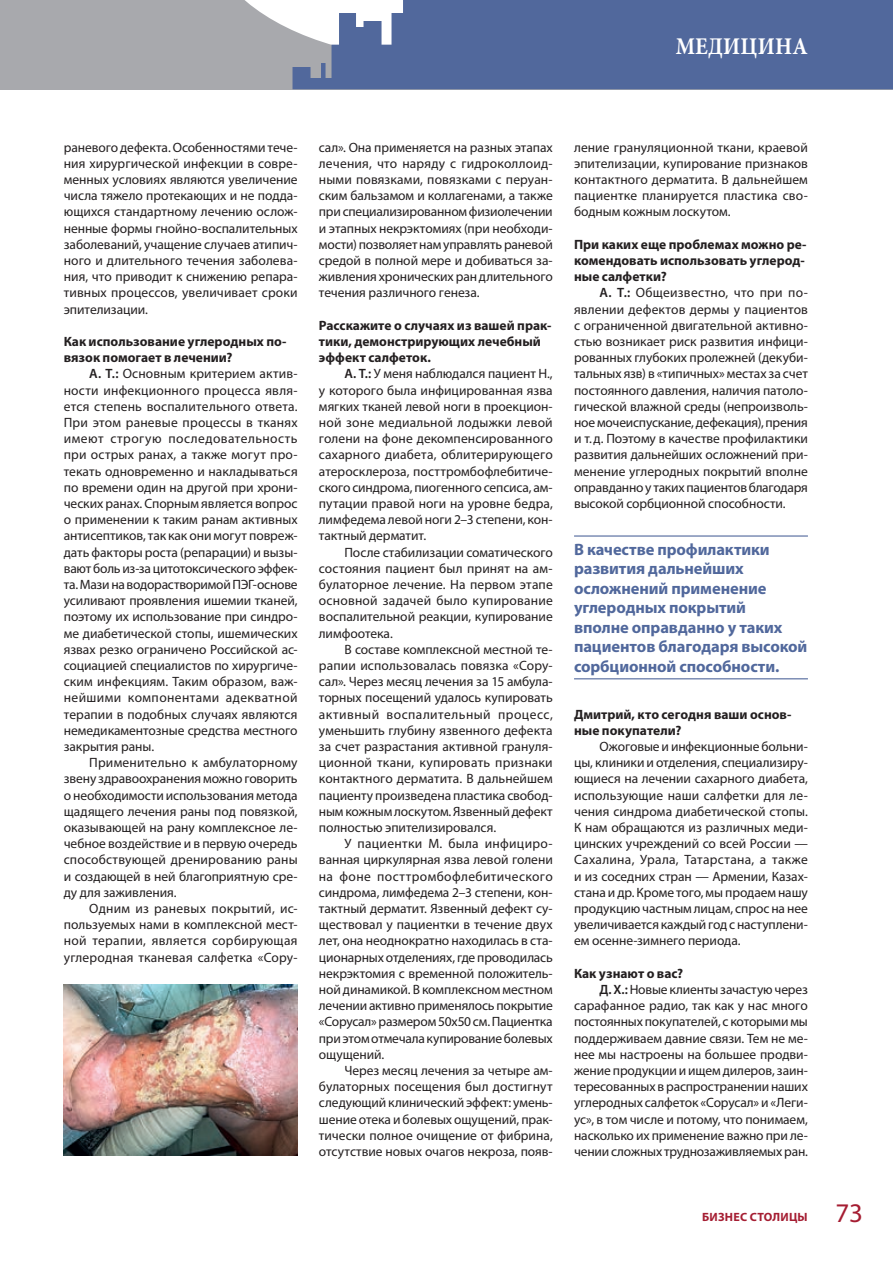
<style>
.page{position:relative;width:893px;height:1263px;background:#fff}
.page>*{position:absolute;margin:0;border:0;box-sizing:border-box;transform-origin:0 0}
.t1{font:27px "Myriad Pro";color:#a51d32}
.t2{font:700 24px "Minion Pro";letter-spacing:.01em;color:#fff;scale:.91 1}
.врез{font:700 16.5px/19.5px "Myriad Pro";letter-spacing:-.01em;color:#51689c}
.текст{font:13.5px/16.2px "Myriad Pro";letter-spacing:-.005em;color:#231f20;text-align:justify}
.вопрос{font:700 13.5px/16.2px "Myriad Pro";color:#231f20}
.t3{font:700 12px "Myriad Pro";letter-spacing:.02em;color:#a51d32}
.s1{font-weight:600}
</style>
<div class="page">
<div style="left:0;top:0;width:893px;height:89px;background:#a8a9ad"></div>
<svg style="left:245px;top:0;width:47px;height:30px"></svg>
<svg style="left:292px;top:0;width:601px;height:89px;background:#5d72a2"></svg>
<img style="left:64px;top:984px;width:234px;height:172px">
<hr style="left:574px;top:535px;width:234px;height:2px;background:#51689c">
<hr style="left:574px;top:678px;width:234px;height:1px;background:#51689c">
<p class="t2" style="left:676px;top:29px;width:147px">МЕДИЦИНА</p>
<p class="текст" style="left:64px;top:139px;width:235px">раневого дефекта. Особенностями тече‑ ния хирургической инфекции в совре‑ менных условиях являются увеличение числа тяжело протекающих и не подда‑ ющихся стандартному лечению ослож‑ ненные формы гнойно-воспалительных заболеваний, учащение случаев атипич‑ ного и длительного течения заболева‑ ния, что приводит к снижению репара‑ тивных процессов, увеличивает сроки эпителизации.</p>
<p class="вопрос" style="left:64px;top:333px;width:224px">Как использование углеродных по&shy;вязок помогает в лечении?</p>
<p class="текст" style="left:64px;top:365px;width:235px;text-indent:26px"><span class="s1">А. Т.:</span> Основным критерием актив‑ ности инфекционного процесса явля‑ ется степень воспалительного ответа.<br>При этом раневые процессы в тканях имеют строгую последовательность при острых ранах, а также могут про‑ текать одновременно и накладываться по времени один на другой при хрони‑ ческих ранах. Спорным является вопрос о применении к таким ранам активных антисептиков, так как они могут повреж‑ дать факторы роста (репарации) и вызы‑ вают боль из‑за цитотоксического эффек‑ та. Мази на водорастворимой ПЭГ-основе усиливают проявления ишемии тканей, поэтому их использование при синдро‑ ме диабетической стопы, ишемических язвах резко ограничено Российской ас‑ социацией специалистов по хирургиче‑ ским инфекциям. Таким образом, важ‑ нейшими компонентами адекватной терапии в подобных случаях являются немедикаментозные средства местного закрытия раны.</p>
<p class="текст" style="left:64px;top:754px;width:235px;text-indent:26px">Применительно к амбулаторному звену здравоохранения можно говорить о необходимости использования метода щадящего лечения раны под повязкой, оказывающей на рану комплексное ле‑ чебное воздействие и в первую очередь способствующей дренированию раны и создающей в ней благоприятную сре‑ ду для заживления.</p>
<p class="текст" style="left:64px;top:900px;width:235px;text-indent:26px">Одним из раневых покрытий, ис‑ пользуемых нами в комплексной мест‑ ной терапии, является сорбирующая углеродная тканевая салфетка «Сору‑</p>
<p class="текст" style="left:319px;top:139px;width:235px">сал». Она применяется на разных этапах лечения, что наряду с гидроколлоид‑ ными повязками, повязками с перуан‑ ским бальзамом и коллагенами, а также при специализированном физиолечении и этапных некрэктомиях (при необходи‑ мости) позволяет нам управлять раневой средой в полной мере и добиваться за‑ живления хронических ран длительного течения различного генеза.</p>
<p class="вопрос" style="left:319px;top:317px;width:234px">Расскажите о случаях из вашей прак&shy;тики, демонстрирующих лечебный эффект салфеток.</p>
<p class="текст" style="left:319px;top:365px;width:235px;text-indent:26px"><span class="s1">А. Т.:</span> У меня наблюдался пациент Н., у которого была инфицированная язва мягких тканей левой ноги в проекцион‑ ной зоне медиальной лодыжки левой голени на фоне декомпенсированного сахарного диабета, облитерирующего атеросклероза, посттромбофлебитиче‑ ского синдрома, пиогенного сепсиса, ам‑ путации правой ноги на уровне бедра, лимфедема левой ноги 2–3 степени, кон‑ тактный дерматит.</p>
<p class="текст" style="left:319px;top:544px;width:235px;text-indent:26px">После стабилизации соматического состояния пациент был принят на ам‑ булаторное лечение. На первом этапе основной задачей было купирование воспалительной реакции, купирование лимфоотека.</p>
<p class="текст" style="left:319px;top:641px;width:235px;text-indent:26px">В составе комплексной местной те‑ рапии использовалась повязка «Сору‑ сал». Через месяц лечения за 15 амбула‑ торных посещений удалось купировать активный воспалительный процесс, уменьшить глубину язвенного дефекта за счет разрастания активной грануля‑ ционной ткани, купировать признаки контактного дерматита. В дальнейшем пациенту произведена пластика свобод‑ ным кожным лоскутом. Язвенный дефект полностью эпителизировался.</p>
<p class="текст" style="left:319px;top:835px;width:235px;text-indent:26px">У пациентки М. была инфициро‑ ванная циркулярная язва левой голени на фоне посттромбофлебитического синдрома, лимфедема 2–3 степени, кон‑ тактный дерматит. Язвенный дефект су‑ ществовал у пациентки в течение двух лет, она неоднократно находилась в ста‑ ционарных отделениях, где проводилась некрэктомия с временной положитель‑ ной динамикой. В комплексном местном лечении активно применялось покрытие «Сорусал» размером 50х50 см. Пациентка при этом отмечала купирование болевых ощущений.</p>
<p class="текст" style="left:319px;top:1062px;width:235px;text-indent:26px">Через месяц лечения за четыре ам‑ булаторных посещения был достигнут следующий клинический эффект: умень‑ шение отека и болевых ощущений, прак‑ тически полное очищение от фибрина, отсутствие новых очагов некроза, появ‑</p>
<p class="текст" style="left:574px;top:139px;width:235px">ление грануляционной ткани, краевой эпителизации, купирование признаков контактного дерматита. В дальнейшем пациентке планируется пластика сво‑ бодным кожным лоскутом.</p>
<p class="вопрос" style="left:574px;top:236px;width:234px">При каких еще проблемах можно ре&shy;комендовать использовать углерод&shy;ные салфетки?</p>
<p class="текст" style="left:574px;top:284px;width:235px;text-indent:26px"><span class="s1">А. Т.:</span> Общеизвестно, что при по‑ явлении дефектов дермы у пациентов с ограниченной двигательной активно‑ стью возникает риск развития инфици‑ рованных глубоких пролежней (декуби‑ тальных язв) в «типичных» местах за счет постоянного давления, наличия патоло‑ гической влажной среды (непроизволь‑ ное мочеиспускание, дефекация), прения и т.д. Поэтому в качестве профилактики развития дальнейших осложнений при‑ менение углеродных покрытий вполне оправданно у таких пациентов благодаря высокой сорбционной способности.</p>
<p class="врез" style="left:574px;top:539px;width:235px">В качестве профилактики развития дальнейших осложнений применение углеродных покрытий<br>вполне оправданно у таких пациентов благодаря высокой сорбционной способности.</p>
<p class="вопрос" style="left:574px;top:705px;width:219px">Дмитрий, кто сегодня ваши основ&shy;ные покупатели?</p>
<p class="текст" style="left:574px;top:738px;width:235px;text-indent:26px">Ожоговые и инфекционные больни‑ цы, клиники и отделения, специализиру‑ ющиеся на лечении сахарного диабета, использующие наши салфетки для ле‑ чения синдрома диабетической стопы.<br>К нам обращаются из различных меди‑ цинских учреждений со всей России — Сахалина, Урала, Татарстана, а также и из соседних стран — Армении, Казах‑ стана и др. Кроме того, мы продаем нашу продукцию частным лицам, спрос на нее увеличивается каждый год с наступлени‑ ем осенне-зимнего периода.</p>
<p class="вопрос" style="left:574px;top:965px;width:111px">Как узнают о вас?</p>
<p class="текст" style="left:574px;top:981px;width:235px;text-indent:26px"><span class="s1">Д. Х.:</span> Новые клиенты зачастую через сарафанное радио, так как у нас много постоянных покупателей, с которыми мы поддерживаем давние связи. Тем не ме‑ нее мы настроены на большее продви‑ жение продукции и ищем дилеров, заин‑ тересованных в распространении наших углеродных салфеток «Сорусал» и «Леги‑ ус», в том числе и потому, что понимаем, насколько их применение важно при ле‑ чении сложных труднозаживляемых ран.</p>
<p class="t3" style="left:702px;top:1209px;width:107px">БИЗНЕС СТОЛИЦЫ</p>
<h1 class="t1" style="left:835px;top:1196px;width:29px">73</h1>
</div>
